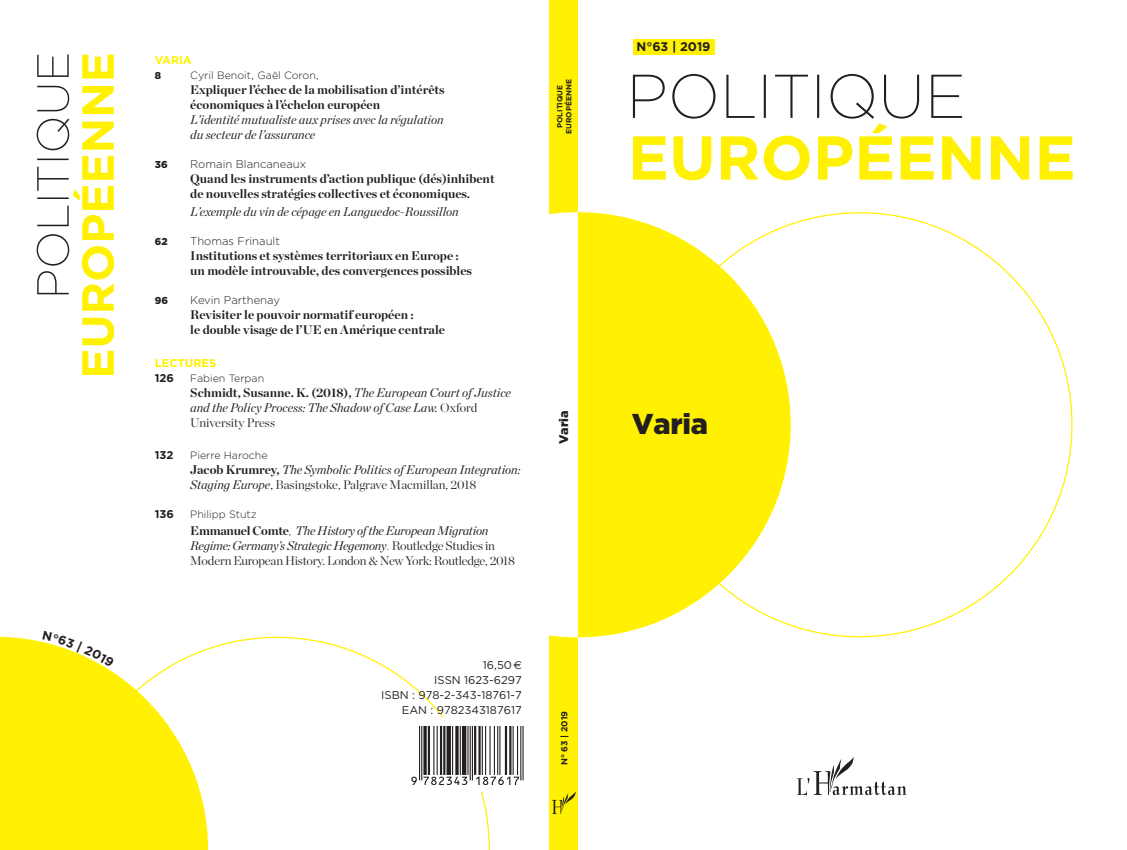
<style>
.page{position:relative;width:1127px;height:850px;background:#fff}
.page>*{position:absolute;margin:0;border:0;box-sizing:border-box;transform-origin:0 0}
.t1{font:900 28.75px "Gotham";letter-spacing:-.01em;color:#231f20}
.t2{font:700 12.5px/15px "Chronicle Display POEU";color:#231f20}
.t3{font:italic 12.5px/15px "Chronicle Display POEU";color:#231f20}
.t4{font:12.5px/15px "Chronicle Display POEU";letter-spacing:-.02em;color:#231f20}
.t5{font:700 12.5px "Gotham";letter-spacing:-.005em;color:#231f20}
.t6{font:900 12.5px "Gotham";color:#231f20}
.t7{font:11.25px/15px "Gotham";color:#231f20;text-align:right}
.t8{font:300 11.25px "Gotham";color:#231f20}
.t9{font:700 11.25px "Gotham";color:#fff101}
.t10{font:700 11.25px "Gotham";color:#231f20}
.t11{font:300 10.62px "Gotham";color:#231f20}
.t12{font:900 10px "Gotham";color:#231f20}
.t13{font:700 8.75px "Gotham";letter-spacing:-.005em;color:#231f20}
.t14{font:700 7.5px/9px "Gotham";color:#231f20;text-align:center}
.s1{font-weight:700;font-style:normal}
.s2{font-style:normal}
.s3{font-weight:700}
.s4{font-family:"Gotham";font-weight:300;font-size:11.25px}
.s5{font-style:italic}
.s6{font-family:"Euro Sig"}
</style>
<div class="page">
<div style="left:549px;top:0;width:29px;height:850px;background:#fff101"></div>
<div style="left:365px;top:212px;width:425px;height:425px;background:#fff;border-radius:50%"></div>
<svg style="left:578px;top:212px;width:212px;height:425px;fill:#fff101"></svg>
<div style="left:632px;top:39px;width:82px;height:16px;background:#fff101"></div>
<svg style="left:632px;top:74px;width:440px;height:106px"></svg>
<div style="left:0;top:637px;width:64px;height:213px;background:#fff101"></div>
<svg style="left:64px;top:637px;width:426px;height:213px"></svg>
<svg style="left:37px;top:55px;width:77px;height:320px"></svg>
<svg style="left:796px;top:757px;width:110px;height:39px"></svg>
<svg style="left:552px;top:792px;width:24px;height:22px"></svg>
<div style="left:367px;top:717px;width:167px;height:75px;background:#fff"></div>
<svg style="left:411px;top:726px;width:112px;height:59px"></svg>
<svg style="left:43px;top:637px;width:72px;height:30px"></svg>
<p class="t9" style="left:155px;top:53px;width:39px">VARIA</p>
<p class="t12" style="left:155px;top:69px;width:8px">8</p>
<p class="t11" style="left:190px;top:68px;width:130px">Cyril Benoit, Gaël Coron,</p>
<p class="t2" style="left:190px;top:81px;width:256px">Expliquer l’échec de la mobilisation d’intérêts économiques à l’échelon européen</p>
<p class="t3" style="left:190px;top:111px;width:255px">L’identité mutualiste aux prises avec la régulation du secteur de l’assurance</p>
<p class="t12" style="left:155px;top:159px;width:14px">36</p>
<p class="t8" style="left:190px;top:157px;width:117px">Romain Blancaneaux</p>
<p class="t2" style="left:190px;top:170px;width:306px">Quand les instruments d’action publique (dés)inhibent de nouvelles stratégies collectives et économiques.</p>
<p class="t3" style="left:190px;top:203px;width:270px">L’exemple du vin de cépage en Languedoc-Roussillon</p>
<p class="t12" style="left:155px;top:236px;width:14px">62</p>
<p class="t8" style="left:190px;top:234px;width:91px">Thomas Frinault</p>
<p class="t2" style="left:190px;top:247px;width:283px">Institutions et systèmes territoriaux en Europe : un modèle introuvable, des convergences possibles</p>
<p class="t12" style="left:155px;top:295px;width:15px">96</p>
<p class="t8" style="left:190px;top:293px;width:91px">Kevin Parthenay</p>
<p class="t2" style="left:190px;top:307px;width:256px">Revisiter le pouvoir normatif européen :<br>le double visage de l’UE en Amérique centrale</p>
<p class="t9" style="left:155px;top:357px;width:63px">LECTURES</p>
<p class="t10" style="left:155px;top:372px;width:21px">126</p>
<p class="t11" style="left:190px;top:372px;width:75px">Fabien Terpan</p>
<p class="t3" style="left:190px;top:384px;width:322px"><span class="s1">Schmidt, Susanne. K. (2018),</span> The European Court of Justice and the Policy Process: The Shadow of Case Law. <span class="s2">Oxford<br>University Press</span></p>
<p class="t10" style="left:155px;top:448px;width:20px">132</p>
<p class="t11" style="left:190px;top:448px;width:79px">Pierre Haroche</p>
<p class="t3" style="left:190px;top:461px;width:332px"><span class="s1">Jacob Krumrey,</span> The Symbolic Politics of European Integration:<br>Staging Europe<span class="s2">, Basingstoke, Palgrave Macmillan, 2018</span></p>
<p class="t10" style="left:155px;top:507px;width:21px">136</p>
<p class="t11" style="left:190px;top:507px;width:68px">Philipp Stutz</p>
<p class="t4" style="left:190px;top:523px;width:326px"><span class="s3">Emmanuel Comte</span><span class="s4">,</span> <span class="s5">The History of the European Migration<br>Regime: Germany’s Strategic Hegemony</span><span class="s4">.</span> Routledge Studies in<br>Modern European History. London &amp; New York: Routledge, 2018</p>
<p class="t14" style="left:555px;top:134px;width:56px;rotate:-90deg">POLITIQUE<br>EUROPÉENNE</p>
<p class="t6" style="left:556px;top:444px;width:35px;rotate:-90deg">Varia</p>
<p class="t7" style="left:381px;top:657px;width:142px">16,50<span class="s6">€<br></span>ISSN 1623-6297<br>ISBN : 978-2-343-18761-7<br>EAN : 9782343187617</p>
<p class="t13" style="left:559px;top:765px;width:56px;rotate:-90deg">N° 63 | 2019</p>
<p class="t5" style="left:636px;top:39px;width:76px">N°63 | 2019</p>
<h1 class="t1" style="left:631px;top:407px;width:78px">Varia</h1>
</div>
